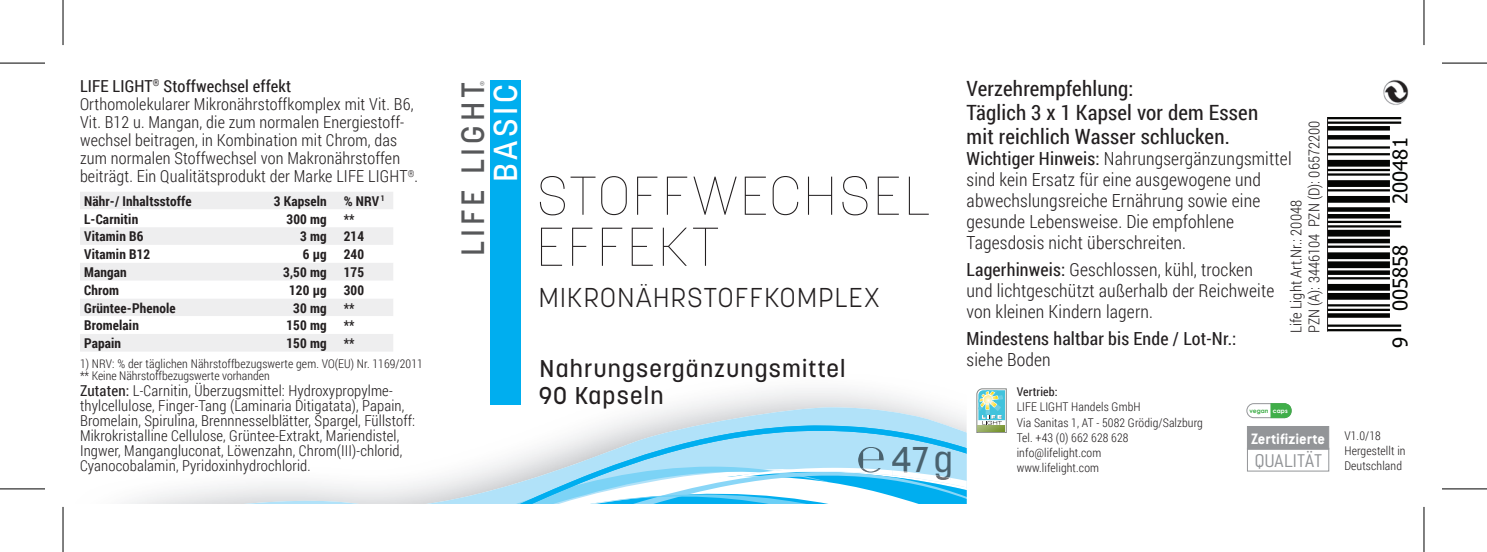
<style>
.page{position:relative;width:1487px;height:552px;background:#fff}
.page>*{position:absolute;margin:0;border:0;box-sizing:border-box;transform-origin:0 0}
.t1{font:100 54px/51px "Korolev";letter-spacing:.05em;color:#231f20}
.t2{font:500 36px "Korolev";color:#4a626e}
.t3{font:500 33px "Korolev";letter-spacing:.11em;color:#fff}
.t4{font:500 32.1px "Korolev";letter-spacing:.12em;color:#57585a}
.t5{font:300 27px "Korolev";letter-spacing:.05em;color:#231f20}
.t6{font:500 24px "Korolev";letter-spacing:.05em;color:#231f20}
.t7{font:21px/24px "Roboto Condensed";letter-spacing:.01em;color:#231f20}
.t8{font:20.4px "Tahoma";color:#040503}
.t9{font:300 20.4px "Conduit ITC";letter-spacing:-.01em;color:#939598}
.t10{font:300 18px/21px "Roboto Condensed";letter-spacing:.01em;color:#231f20}
.t11{font:18px "Roboto Condensed";letter-spacing:.01em;color:#231f20}
.t12{font:300 16.5px/18px "Roboto Condensed";letter-spacing:.01em;color:#231f20}
.t13{font:700 16.5px "Conduit ITC";color:#fff}
.t14{font:300 15px/15px "Roboto Condensed";letter-spacing:.01em;color:#231f20}
.t15{font:700 13.5px "Roboto Condensed";letter-spacing:.01em;color:#231f20}
.t16{font:300 12px/15px "Roboto Condensed";letter-spacing:.01em;color:#231f20}
.t17{font:12px "Roboto Condensed";letter-spacing:.01em;color:#231f20}
.t18{font:500 11.4px "Conduit ITC";color:#57585a}
.t19{font:700 6px "Century Gothic";color:#40ae49}
.s1{font-weight:400}
.s2{color:#fff}
</style>
<div class="page">
<svg style="left:80px;top:252px;width:887px;height:252px"></svg>
<svg style="left:1327px;top:117px;width:75px;height:215px"></svg>
<hr style="left:1327px;top:329px;width:74px;height:2px;background:#040503">
<hr style="left:1327px;top:324px;width:74px;height:2px;background:#040503">
<svg style="left:1328px;top:313px;width:62px;height:4px"></svg>
<hr style="left:1327px;top:308px;width:63px;height:3px;background:#040503">
<hr style="left:1327px;top:304px;width:63px;height:2px;background:#040503">
<div style="left:1327px;top:293px;width:63px;height:6px;background:#040503"></div>
<div style="left:1327px;top:284px;width:63px;height:6px;background:#040503"></div>
<hr style="left:1327px;top:277px;width:63px;height:2px;background:#040503">
<div style="left:1327px;top:270px;width:63px;height:5px;background:#040503"></div>
<div style="left:1327px;top:261px;width:63px;height:7px;background:#040503"></div>
<div style="left:1327px;top:252px;width:63px;height:7px;background:#040503"></div>
<hr style="left:1327px;top:245px;width:63px;height:2px;background:#040503">
<div style="left:1327px;top:238px;width:63px;height:5px;background:#040503"></div>
<div style="left:1327px;top:229px;width:63px;height:7px;background:#040503"></div>
<hr style="left:1327px;top:225px;width:74px;height:2px;background:#040503">
<hr style="left:1327px;top:220px;width:74px;height:3px;background:#040503">
<hr style="left:1327px;top:214px;width:63px;height:4px;background:#040503">
<svg style="left:1328px;top:207px;width:62px;height:4px"></svg>
<div style="left:1327px;top:196px;width:63px;height:6px;background:#040503"></div>
<hr style="left:1327px;top:189px;width:63px;height:2px;background:#040503">
<div style="left:1327px;top:180px;width:63px;height:7px;background:#040503"></div>
<hr style="left:1327px;top:173px;width:63px;height:2px;background:#040503">
<hr style="left:1327px;top:169px;width:63px;height:2px;background:#040503">
<div style="left:1327px;top:160px;width:63px;height:6px;background:#040503"></div>
<hr style="left:1327px;top:153px;width:63px;height:2px;background:#040503">
<hr style="left:1327px;top:146px;width:63px;height:2px;background:#040503">
<svg style="left:1328px;top:135px;width:62px;height:4px"></svg>
<hr style="left:1327px;top:126px;width:63px;height:4px;background:#040503">
<hr style="left:1327px;top:121px;width:74px;height:3px;background:#040503">
<hr style="left:1327px;top:117px;width:74px;height:2px;background:#040503">
<img style="left:1383px;top:80px;width:26px;height:25px">
<hr style="left:1327px;top:117px;width:1px;height:214px;background:#231f20">
<div style="left:490px;top:80px;width:30px;height:324px;background:#00aeef"></div>
<div style="left:80px;top:192px;width:313px;height:159px;background:#eeeeef"></div>
<svg style="left:80px;top:209px;width:313px;height:124px"></svg>
<svg style="left:977px;top:388px;width:29px;height:44px"></svg>
<svg style="left:131px;top:446px;width:836px;height:58px"></svg>
<img style="left:861px;top:468px;width:18px;height:4px">
<div style="left:1247px;top:447px;width:82px;height:24px;background:#fff;border:1px solid #939598"></div>
<div style="left:1247px;top:425px;width:82px;height:24px;background:#939598;border:1px solid #939598"></div>
<svg style="left:1246px;top:403px;width:45px;height:15px"></svg>
<svg style="left:0;top:489px;width:45px;height:1px"></svg>
<svg style="left:1442px;top:489px;width:45px;height:1px"></svg>
<svg style="left:1424px;top:0;width:1px;height:45px"></svg>
<svg style="left:1424px;top:507px;width:1px;height:44px"></svg>
<hr style="left:0;top:62px;width:45px;height:2px;background:#000">
<hr style="left:1442px;top:62px;width:45px;height:2px;background:#000">
<hr style="left:0;top:488px;width:45px;height:1px;background:#000">
<hr style="left:1442px;top:488px;width:45px;height:1px;background:#000">
<hr style="left:62px;top:0;width:2px;height:45px;background:#000">
<hr style="left:62px;top:506px;width:2px;height:45px;background:#000">
<hr style="left:1423px;top:0;width:1px;height:45px;background:#000">
<hr style="left:1423px;top:506px;width:1px;height:45px;background:#000">
<p class="t12" style="left:80px;top:76px;width:340px"><span class="s1">LIFE LIGHT</span><sup>®</sup> <span class="s1">Stoffwechsel effekt<br></span>Orthomolekularer Mikronährstoffkomplex mit Vit. B6, Vit. B12 u. Mangan, die zum normalen Energiestoff&shy;wechsel beitragen, in Kombination mit Chrom, das zum normalen Stoffwechsel von Makronährstoffen beiträgt. Ein Qualitätsprodukt der Marke LIFE LIGHT<sup>®</sup>.</p>
<p class="t15" style="left:84px;top:191px;width:109px">Nähr-/ Inhaltsstoffe</p>
<p class="t15" style="left:274px;top:191px;width:54px">3 Kapseln</p>
<p class="t15" style="left:344px;top:191px;width:43px">% NRV <sup>1</sup></p>
<p class="t15" style="left:84px;top:209px;width:56px">L-Carnitin</p>
<p class="t15" style="left:286px;top:209px;width:42px">300 mg</p>
<p class="t15" style="left:344px;top:209px;width:13px">**</p>
<p class="t15" style="left:84px;top:227px;width:61px">Vitamin B6</p>
<p class="t15" style="left:300px;top:227px;width:28px">3 mg</p>
<p class="t15" style="left:344px;top:227px;width:22px">214</p>
<p class="t15" style="left:84px;top:244px;width:68px">Vitamin B12</p>
<p class="t15" style="left:303px;top:244px;width:25px">6 μg</p>
<p class="t15" style="left:344px;top:244px;width:22px">240</p>
<p class="t15" style="left:84px;top:262px;width:44px">Mangan</p>
<p class="t15" style="left:283px;top:262px;width:45px">3,50 mg</p>
<p class="t15" style="left:344px;top:262px;width:22px">175</p>
<p class="t15" style="left:84px;top:280px;width:36px">Chrom</p>
<p class="t15" style="left:289px;top:280px;width:39px">120 μg</p>
<p class="t15" style="left:344px;top:280px;width:22px">300</p>
<p class="t15" style="left:84px;top:298px;width:93px">Grüntee-Phenole</p>
<p class="t15" style="left:293px;top:298px;width:35px">30 mg</p>
<p class="t15" style="left:344px;top:298px;width:13px">**</p>
<p class="t15" style="left:84px;top:316px;width:56px">Bromelain</p>
<p class="t15" style="left:286px;top:316px;width:42px">150 mg</p>
<p class="t15" style="left:344px;top:316px;width:13px">**</p>
<p class="t15" style="left:84px;top:333px;width:39px">Papain</p>
<p class="t15" style="left:286px;top:333px;width:42px">150 mg</p>
<p class="t15" style="left:344px;top:333px;width:13px">**</p>
<p class="t16" style="left:80px;top:356px;width:344px;line-height:12px">1) NRV: % der täglichen Nährstoffbezugswerte gem. VO(EU) Nr. 1169/2011 ** Keine Nährstoffbezugswerte vorhanden</p>
<p class="t14" style="left:80px;top:382px;width:337px"><span class="s1">Zutaten:</span> L-Carnitin, Überzugsmittel: Hydroxypropylme&shy;thylcellulose, Finger-Tang (Laminaria Ditigatata), Papain, Bromelain, Spirulina, Brennnesselblätter, Spargel, Füllstoff:<br>Mikrokristalline Cellulose, Grüntee-Extrakt, Mariendistel, Ingwer, Mangangluconat, Löwenzahn, Chrom(III)-chlorid, Cyanocobalamin, Pyridoxinhydrochlorid.</p>
<p class="t18" style="left:478px;top:86px;width:7px;rotate:-90deg">®</p>
<h3 class="t4" style="left:453px;top:256px;width:175px;rotate:-90deg">LIFE LIGHT</h3>
<h3 class="t3" style="left:484px;top:182px;width:99px;rotate:-90deg">BASIC</h3>
<h1 class="t1" style="left:537px;top:170px;width:395px">STOFFWECHSEL<br>EFFEKT</h1>
<h3 class="t5" style="left:539px;top:280px;width:342px">MIKRONÄHRSTOFFKOMPLEX</h3>
<h3 class="t6" style="left:539px;top:353px;width:307px">Nahrungsergänzungsmittel</h3>
<h3 class="t6" style="left:539px;top:380px;width:126px">90 Kapseln</h3>
<h2 class="t2" style="left:891px;top:436px;width:64px">47 g</h2>
<h3 class="t7" style="left:966px;top:75px;width:293px">Verzehrempfehlung:<br>Täglich 3 x 1 Kapsel vor dem Essen mit reichlich Wasser schlucken.</h3>
<p class="t10" style="left:966px;top:147px;width:326px"><span class="s1">Wichtiger Hinweis:</span> Nahrungsergänzungsmittel sind kein Ersatz für eine ausgewogene und abwechslungsreiche Ernährung sowie eine gesunde Lebensweise. Die empfohlene Tagesdosis nicht überschreiten.</p>
<p class="t10" style="left:966px;top:258px;width:309px"><span class="s1">Lagerhinweis:</span> Geschlossen, kühl, trocken und lichtgeschützt außerhalb der Reichweite von kleinen Kindern lagern.</p>
<p class="t11" style="left:966px;top:326px;width:271px">Mindestens haltbar bis Ende / Lot-Nr.:</p>
<p class="t10" style="left:966px;top:348px;width:86px">siehe Boden</p>
<p class="t17" style="left:1016px;top:383px;width:42px">Vertrieb:</p>
<p class="t16" style="left:1016px;top:399px;width:188px">LIFE LIGHT Handels GmbH<br>Via Sanitas 1, AT - 5082 Grödig/Salzburg<br>Tel. +43 (0) 662 628 628 info@lifelight.com<br>www.lifelight.com</p>
<p class="t14" style="left:1286px;top:333px;width:214px;line-height:18px;rotate:-90deg">Life Light Art.Nr.: 20048<br>PZN (A): 3446104 PZN (D): 06572200</p>
<p class="t19" style="left:1249px;top:405px;width:40px">vegan <span class="s2">caps</span></p>
<p class="t13" style="left:1251px;top:429px;width:75px">Zertifizierte</p>
<h3 class="t9" style="left:1254px;top:449px;width:69px">QUALITÄT</h3>
<h3 class="t8" style="left:1386px;top:204px;width:68px;rotate:-90deg">200481</h3>
<h3 class="t8" style="left:1386px;top:311px;width:68px;rotate:-90deg">005858</h3>
<h3 class="t8" style="left:1386px;top:348px;width:13px;rotate:-90deg">9</h3>
<p class="t16" style="left:1344px;top:428px;width:63px">V1.0/18<br>Hergestellt in<br>Deutschland</p>
</div>
